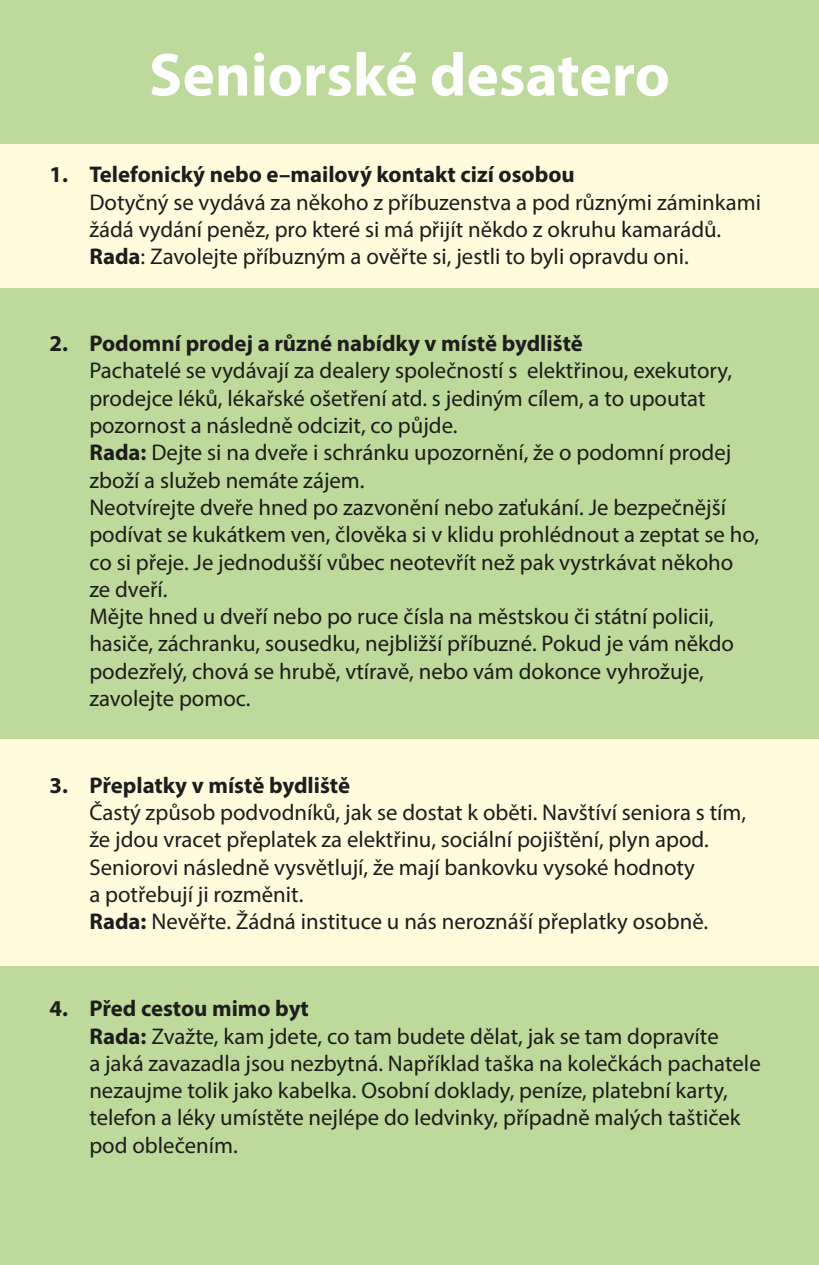
<style>
.page{position:relative;width:819px;height:1265px;background:#bdd99b}
.page>*{position:absolute;margin:0;border:0;box-sizing:border-box;transform-origin:0 0}
.t1{font:700 61.25px "Myriad Pro";color:#fff}
.t2{font:22.75px/27.3px "Myriad Pro";color:#1d1d1b}
.t3{font:700 22.75px "Myriad Pro";color:#1d1d1b}
.s1{font-weight:700}
</style>
<div class="page">
<div style="left:0;top:144px;width:819px;height:144px;background:#fffbdc"></div>
<div style="left:0;top:739px;width:819px;height:227px;background:#fffbdc"></div>
<h1 class="t1" style="left:149px;top:35px;width:522px">Seniorské desatero</h1>
<p class="t3" style="left:50px;top:160px;width:526px">1. Telefonický nebo e–mailový kontakt cizí osobou</p>
<p class="t2" style="left:89px;top:188px;width:673px">Dotyčný se vydává za někoho z příbuzenstva a pod různými záminkami žádá vydání peněz, pro které si má přijít někdo z okruhu kamarádů.<br><span class="s1">Rada</span>: Zavolejte příbuzným a ověřte si, jestli to byli opravdu oni.</p>
<p class="t3" style="left:50px;top:329px;width:534px">2. Podomní prodej a různé nabídky v místě bydliště</p>
<p class="t2" style="left:89px;top:357px;width:671px">Pachatelé se vydávají za dealery společností s elektřinou, exekutory, prodejce léků, lékařské ošetření atd. s jediným cílem, a to upoutat pozornost a následně odcizit, co půjde.<br><span class="s1">Rada:</span> Dejte si na dveře i schránku upozornění, že o podomní prodej zboží a služeb nemáte zájem.<br>Neotvírejte dveře hned po zazvonění nebo zaťukání. Je bezpečnější podívat se kukátkem ven, člověka si v klidu prohlédnout a zeptat se ho, co si přeje. Je jednodušší vůbec neotevřít než pak vystrkávat někoho ze dveří.<br>Mějte hned u dveří nebo po ruce čísla na městskou či státní policii, hasiče, záchranku, sousedku, nejbližší příbuzné. Pokud je vám někdo podezřelý, chová se hrubě, vtíravě, nebo vám dokonce vyhrožuje, zavolejte pomoc.</p>
<p class="t3" style="left:50px;top:770px;width:302px">3. Přeplatky v místě bydliště</p>
<p class="t2" style="left:89px;top:799px;width:658px">Častý způsob podvodníků, jak se dostat k oběti. Navštíví seniora s tím, že jdou vracet přeplatek za elektřinu, sociální pojištění, plyn apod.<br>Seniorovi následně vysvětlují, že mají bankovku vysoké hodnoty<br>a potřebují ji rozměnit.<br><span class="s1">Rada:</span> Nevěřte. Žádná instituce u nás neroznáší přeplatky osobně.</p>
<p class="t2" style="left:89px;top:995px;width:673px;text-indent:-40px"><span class="s1">4. Před cestou mimo byt<br>Rada:</span> Zvažte, kam jdete, co tam budete dělat, jak se tam dopravíte<br>a jaká zavazadla jsou nezbytná. Například taška na kolečkách pachatele nezaujme tolik jako kabelka. Osobní doklady, peníze, platební karty, telefon a léky umístěte nejlépe do ledvinky, případně malých taštiček pod oblečením.</p>
</div>
